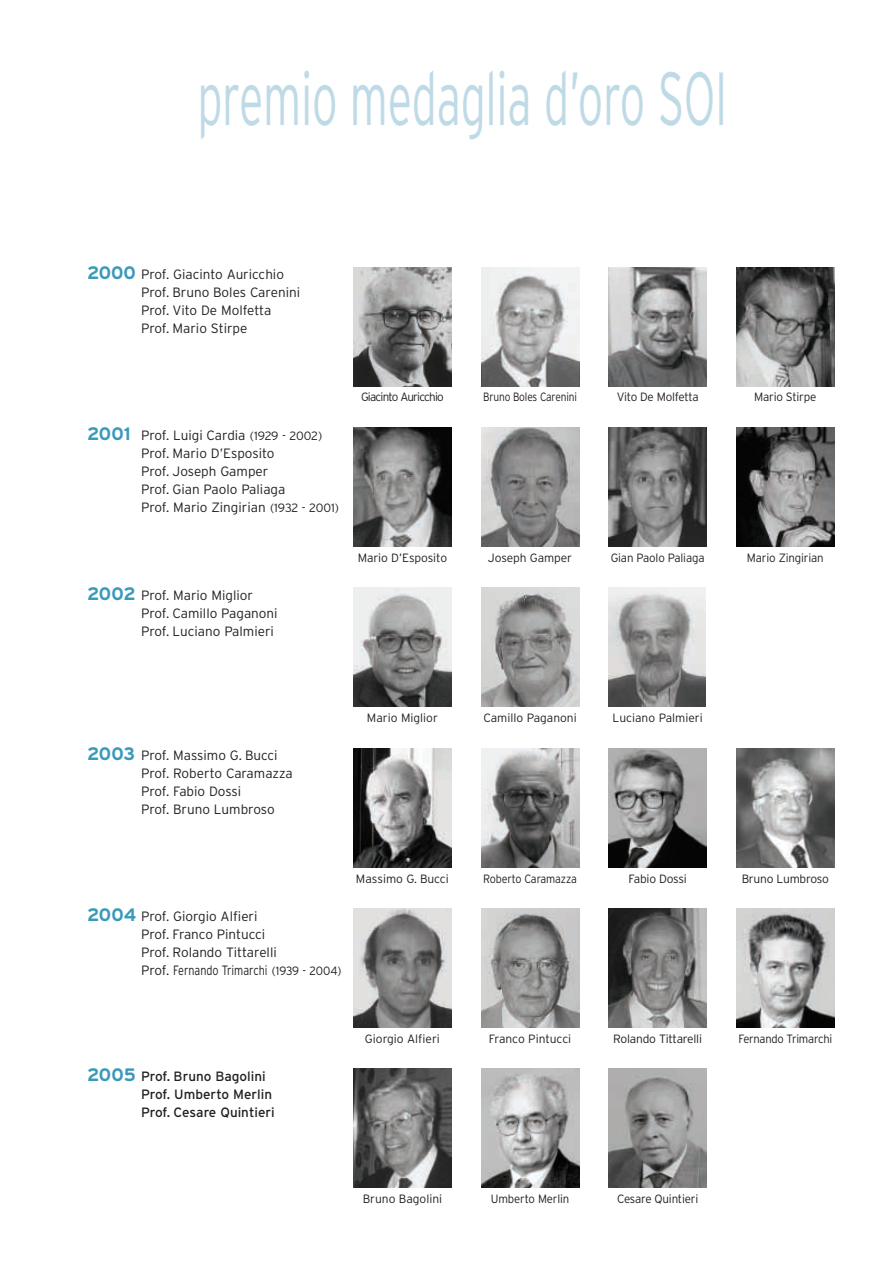
<style>
.page{position:relative;width:893px;height:1263px;background:#fff}
.page>*{position:absolute;margin:0;border:0;box-sizing:border-box;transform-origin:0 0}
.t1{font:300 75px "Interstate";letter-spacing:-.005em;color:#bfdae7;scale:.6 1}
.t2{font:300 13.5px/18px "Interstate";color:#231f20}
.t3{font:13.5px/18px "Interstate";color:#231f20}
.t4{font:300 12px "Interstate";letter-spacing:-.015em;color:#231f20}
.t5{font:300 12px "Interstate";letter-spacing:-.015em;color:#231f20;scale:.96 1}
.t6{font:300 12px "Interstate";letter-spacing:-.015em;color:#231f20;scale:.85 1}
.t7{font:300 12px "Interstate";letter-spacing:-.015em;color:#231f20;scale:.93 1}
.t8{font:300 12px "Interstate";letter-spacing:-.065em;color:#231f20}
.t9{font:300 12px "Interstate";letter-spacing:-.015em;color:#231f20;scale:.9 1}
.t10{font:300 12px "Interstate";letter-spacing:-.015em;color:#231f20;scale:.95 1}
.s1{font-weight:700;font-size:18px;color:#3b99b9}
.s2{font-size:12px}
</style>
<div class="page">
<img style="left:353px;top:428px;width:98px;height:119px">
<img style="left:353px;top:588px;width:98px;height:119px">
<img style="left:481px;top:588px;width:98px;height:119px">
<img style="left:608px;top:588px;width:98px;height:119px">
<img style="left:481px;top:428px;width:98px;height:119px">
<img style="left:608px;top:428px;width:98px;height:119px">
<img style="left:736px;top:428px;width:98px;height:119px">
<img style="left:353px;top:748px;width:98px;height:119px">
<img style="left:481px;top:748px;width:98px;height:119px">
<img style="left:608px;top:748px;width:98px;height:119px">
<img style="left:736px;top:749px;width:98px;height:118px">
<img style="left:353px;top:909px;width:98px;height:119px">
<img style="left:481px;top:909px;width:98px;height:119px">
<img style="left:608px;top:909px;width:98px;height:119px">
<img style="left:736px;top:909px;width:98px;height:119px">
<img style="left:353px;top:1069px;width:98px;height:119px">
<img style="left:481px;top:1069px;width:98px;height:119px">
<img style="left:608px;top:1069px;width:98px;height:119px">
<img style="left:353px;top:267px;width:98px;height:119px">
<img style="left:481px;top:267px;width:98px;height:119px">
<img style="left:608px;top:267px;width:98px;height:119px">
<img style="left:736px;top:267px;width:98px;height:119px">
<h1 class="t1" style="left:197px;top:71px;width:885px">premio medaglia d’oro SOI</h1>
<p class="t2" style="left:141px;top:266px;width:161px;text-indent:-54px"><span class="s1">2000</span> Prof. Giacinto Auricchio<br>Prof. Bruno Boles Carenini<br>Prof. Vito De Molfetta<br>Prof. Mario Stirpe</p>
<p class="t2" style="left:141px;top:427px;width:199px;text-indent:-54px"><span class="s1">2001</span> Prof. Luigi Cardia <span class="s2">(1929 - 2002)<br></span>Prof. Mario D’Esposito<br>Prof. Joseph Gamper<br>Prof. Gian Paolo Paliaga<br>Prof. Mario Zingirian <span class="s2">(1932 - 2001)</span></p>
<p class="t2" style="left:141px;top:587px;width:138px;text-indent:-54px"><span class="s1">2002</span> Prof. Mario Miglior<br>Prof. Camillo Paganoni<br>Prof. Luciano Palmieri</p>
<p class="t8" style="left:361px;top:393px;width:84px">Giacinto Auricchio</p>
<p class="t6" style="left:483px;top:393px;width:112px">Bruno Boles Carenini</p>
<p class="t4" style="left:616px;top:393px;width:83px">Vito De Molfetta</p>
<p class="t4" style="left:754px;top:393px;width:64px">Mario Stirpe</p>
<p class="t4" style="left:358px;top:553px;width:91px">Mario D’Esposito</p>
<p class="t4" style="left:488px;top:553px;width:86px">Joseph Gamper</p>
<p class="t5" style="left:610px;top:553px;width:99px">Gian Paolo Paliaga</p>
<p class="t5" style="left:746px;top:553px;width:82px">Mario Zingirian</p>
<p class="t2" style="left:141px;top:748px;width:153px;text-indent:-54px"><span class="s1">2003</span> Prof. Massimo G. Bucci<br>Prof. Roberto Caramazza<br>Prof. Fabio Dossi<br>Prof. Bruno Lumbroso</p>
<p class="t4" style="left:367px;top:713px;width:72px">Mario Miglior</p>
<p class="t4" style="left:483px;top:713px;width:95px">Camillo Paganoni</p>
<p class="t4" style="left:612px;top:713px;width:92px">Luciano Palmieri</p>
<p class="t2" style="left:141px;top:908px;width:202px;text-indent:-54px"><span class="s1">2004</span> Prof. Giorgio Alfieri<br>Prof. Franco Pintucci<br>Prof. Rolando Tittarelli<br>Prof. Fernando Trimarchi <span class="s2">(1939 - 2004)</span></p>
<p class="t4" style="left:356px;top:874px;width:94px">Massimo G. Bucci</p>
<p class="t9" style="left:483px;top:874px;width:105px">Roberto Caramazza</p>
<p class="t4" style="left:628px;top:874px;width:60px">Fabio Dossi</p>
<p class="t4" style="left:741px;top:874px;width:89px">Bruno Lumbroso</p>
<p class="t3" style="left:141px;top:1068px;width:135px;text-indent:-54px"><span class="s1">2005</span> Prof. Bruno Bagolini<br>Prof. Umberto Merlin<br>Prof. Cesare Quintieri</p>
<p class="t4" style="left:365px;top:1034px;width:76px">Giorgio Alfieri</p>
<p class="t4" style="left:489px;top:1034px;width:84px">Franco Pintucci</p>
<p class="t4" style="left:613px;top:1034px;width:90px">Rolando Tittarelli</p>
<p class="t7" style="left:738px;top:1034px;width:102px">Fernando Trimarchi</p>
<p class="t4" style="left:363px;top:1194px;width:81px">Bruno Bagolini</p>
<p class="t10" style="left:491px;top:1194px;width:84px">Umberto Merlin</p>
<p class="t4" style="left:617px;top:1194px;width:83px">Cesare Quintieri</p>
</div>
